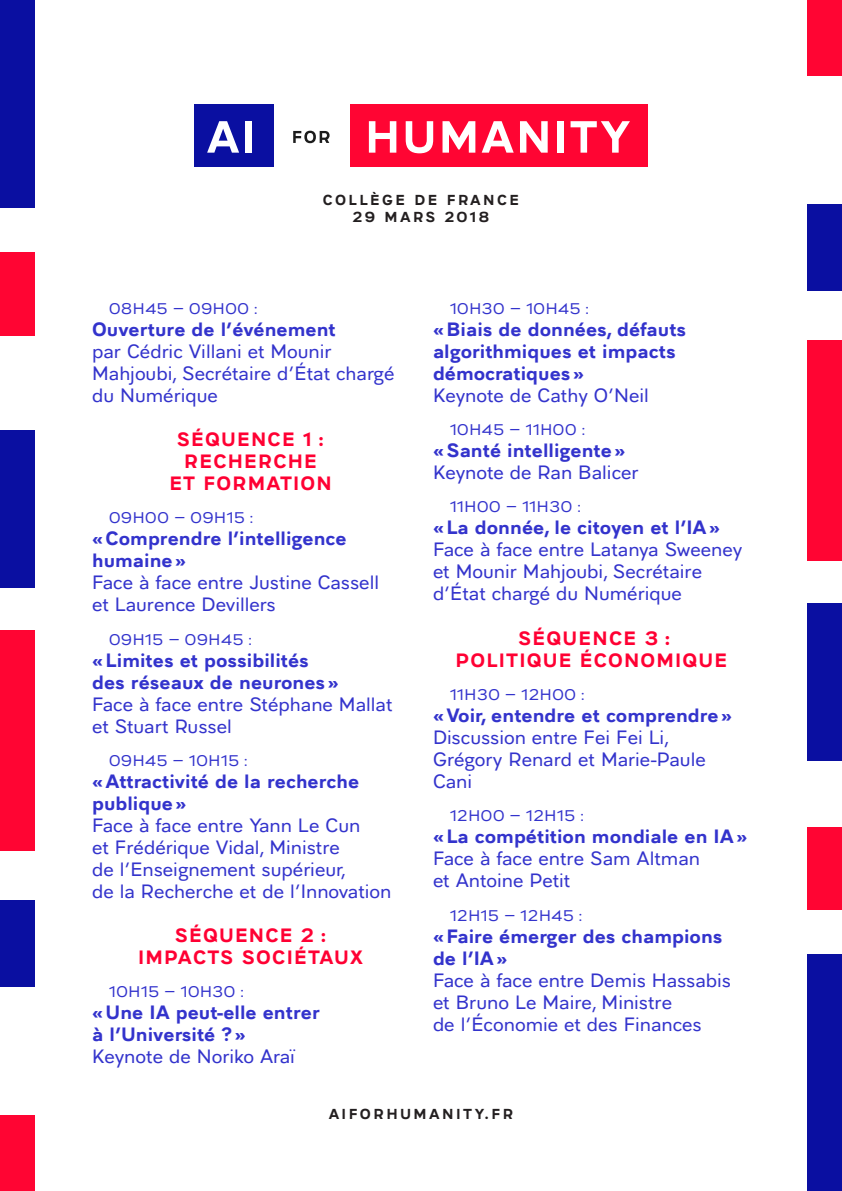
<style>
.page{position:relative;width:842px;height:1191px;background:#fff}
.page>*{position:absolute;margin:0;border:0;box-sizing:border-box;transform-origin:0 0}
.t1{font:20px/22px "Aiglon Aaa";color:#33c}
.t2{font:800 20px/22px "Aiglon Aaa";color:#33c}
.t3{font:800 20px/22px "Aiglon Aaa";letter-spacing:.06em;color:#f03;text-align:center}
.t4{font:16px "Aiglon Aaa";letter-spacing:.04em;color:#33c}
.t5{font:800 15px/17px "Aiglon Aaa";letter-spacing:.16em;color:#231f20;text-align:center}
</style>
<div class="page">
<div style="left:0;top:252px;width:34px;height:83px;background:#ff0533"></div>
<div style="left:0;top:0;width:34px;height:208px;background:#0a0fa1"></div>
<div style="left:0;top:629px;width:34px;height:221px;background:#ff0533"></div>
<div style="left:0;top:430px;width:34px;height:157px;background:#0a0fa1"></div>
<div style="left:0;top:1114px;width:34px;height:77px;background:#ff0533"></div>
<div style="left:0;top:900px;width:34px;height:87px;background:#0a0fa1"></div>
<div style="left:808px;top:827px;width:34px;height:83px;background:#ff0533"></div>
<div style="left:808px;top:955px;width:34px;height:236px;background:#0a0fa1"></div>
<div style="left:808px;top:340px;width:34px;height:221px;background:#ff0533"></div>
<div style="left:808px;top:604px;width:34px;height:157px;background:#0a0fa1"></div>
<div style="left:808px;top:0;width:34px;height:77px;background:#ff0533"></div>
<div style="left:808px;top:204px;width:34px;height:86px;background:#0a0fa1"></div>
<div style="left:350px;top:105px;width:298px;height:62px;background:#ff0533"></div>
<svg style="left:369px;top:121px;width:27px;height:32px"></svg>
<svg style="left:406px;top:121px;width:27px;height:32px"></svg>
<svg style="left:442px;top:121px;width:33px;height:32px"></svg>
<svg style="left:482px;top:121px;width:32px;height:32px"></svg>
<svg style="left:520px;top:121px;width:28px;height:32px"></svg>
<div style="left:557px;top:121px;width:7px;height:32px;background:#fff"></div>
<svg style="left:570px;top:121px;width:60px;height:32px"></svg>
<svg style="left:293px;top:131px;width:37px;height:12px"></svg>
<div style="left:194px;top:105px;width:79px;height:62px;background:#0a0fa1"></div>
<svg style="left:207px;top:121px;width:32px;height:32px"></svg>
<div style="left:245px;top:121px;width:7px;height:32px;background:#fff"></div>
<p class="t5" style="left:323px;top:190px;width:198px">COLLÈGE DE FRANCE<br>29 MARS 2018</p>
<p class="t4" style="left:109px;top:297px;width:151px">08H45 – 09H00 :</p>
<p class="t2" style="left:92px;top:316px;width:245px">Ouverture de l’événement</p>
<p class="t1" style="left:92px;top:338px;width:304px">par Cédric Villani et Mounir<br>Mahjoubi, Secrétaire d’État chargé du Numérique</p>
<p class="t3" style="left:169px;top:426px;width:164px">SÉQUENCE 1 :<br>RECHERCHE<br>ET FORMATION</p>
<p class="t4" style="left:109px;top:506px;width:146px">09H00 – 09H15 :</p>
<p class="t2" style="left:92px;top:526px;width:256px">«Comprendre l’intelligence humaine»</p>
<p class="t1" style="left:92px;top:570px;width:288px">Face à face entre Justine Cassell et Laurence Devillers</p>
<p class="t4" style="left:109px;top:627px;width:145px">09H15 – 09H45 :</p>
<p class="t2" style="left:92px;top:647px;width:248px">«Limites et possibilités des réseaux de neurones»</p>
<p class="t1" style="left:92px;top:691px;width:302px">Face à face entre Stéphane Mallat et Stuart Russel</p>
<p class="t4" style="left:109px;top:749px;width:141px">09H45 – 10H15 :</p>
<p class="t2" style="left:92px;top:768px;width:269px">«Attractivité de la recherche publique»</p>
<p class="t1" style="left:92px;top:812px;width:301px">Face à face entre Yann Le Cun<br>et Frédérique Vidal, Ministre<br>de l’Enseignement supérieur,<br>de la Recherche et de l’Innovation</p>
<p class="t3" style="left:138px;top:922px;width:226px">SÉQUENCE 2 :<br>IMPACTS SOCIÉTAUX</p>
<p class="t4" style="left:109px;top:980px;width:137px">10H15 – 10H30 :</p>
<p class="t2" style="left:92px;top:1000px;width:229px">«Une IA peut-elle entrer à l’Université ?»</p>
<p class="t1" style="left:92px;top:1044px;width:204px">Keynote de Noriko Araï</p>
<p class="t4" style="left:450px;top:297px;width:141px">10H30 – 10H45 :</p>
<p class="t2" style="left:433px;top:316px;width:255px">«Biais de données, défauts algorithmiques et impacts démocratiques»</p>
<p class="t1" style="left:433px;top:382px;width:217px">Keynote de Cathy O’Neil</p>
<p class="t4" style="left:450px;top:418px;width:137px">10H45 – 11H00 :</p>
<p class="t2" style="left:433px;top:438px;width:194px">«Santé intelligente»</p>
<p class="t1" style="left:433px;top:460px;width:207px">Keynote de Ran Balicer</p>
<p class="t4" style="left:450px;top:495px;width:133px">11H00 – 11H30 :</p>
<p class="t2" style="left:433px;top:515px;width:289px">«La donnée, le citoyen et l’IA»</p>
<p class="t1" style="left:433px;top:537px;width:311px">Face à face entre Latanya Sweeney et Mounir Mahjoubi, Secrétaire d’État chargé du Numérique</p>
<p class="t3" style="left:455px;top:625px;width:273px">SÉQUENCE 3 :<br>POLITIQUE ÉCONOMIQUE</p>
<p class="t4" style="left:450px;top:683px;width:137px">11H30 – 12H00 :</p>
<p class="t2" style="left:433px;top:702px;width:301px">«Voir, entendre et comprendre»</p>
<p class="t1" style="left:433px;top:724px;width:274px">Discussion entre Fei Fei Li,<br>Grégory Renard et Marie-Paule<br>Cani</p>
<p class="t4" style="left:450px;top:804px;width:136px">12H00 – 12H15 :</p>
<p class="t2" style="left:433px;top:824px;width:316px">«La compétition mondiale en IA»</p>
<p class="t1" style="left:433px;top:846px;width:269px">Face à face entre Sam Altman et Antoine Petit</p>
<p class="t4" style="left:450px;top:903px;width:135px">12H15 – 12H45 :</p>
<p class="t2" style="left:433px;top:923px;width:291px">«Faire émerger des champions de l’IA»</p>
<p class="t1" style="left:433px;top:967px;width:299px">Face à face entre Demis Hassabis et Bruno Le Maire, Ministre<br>de l’Économie et des Finances</p>
<p class="t5" style="left:329px;top:1104px;width:186px">AIFORHUMANITY.FR</p>
</div>
